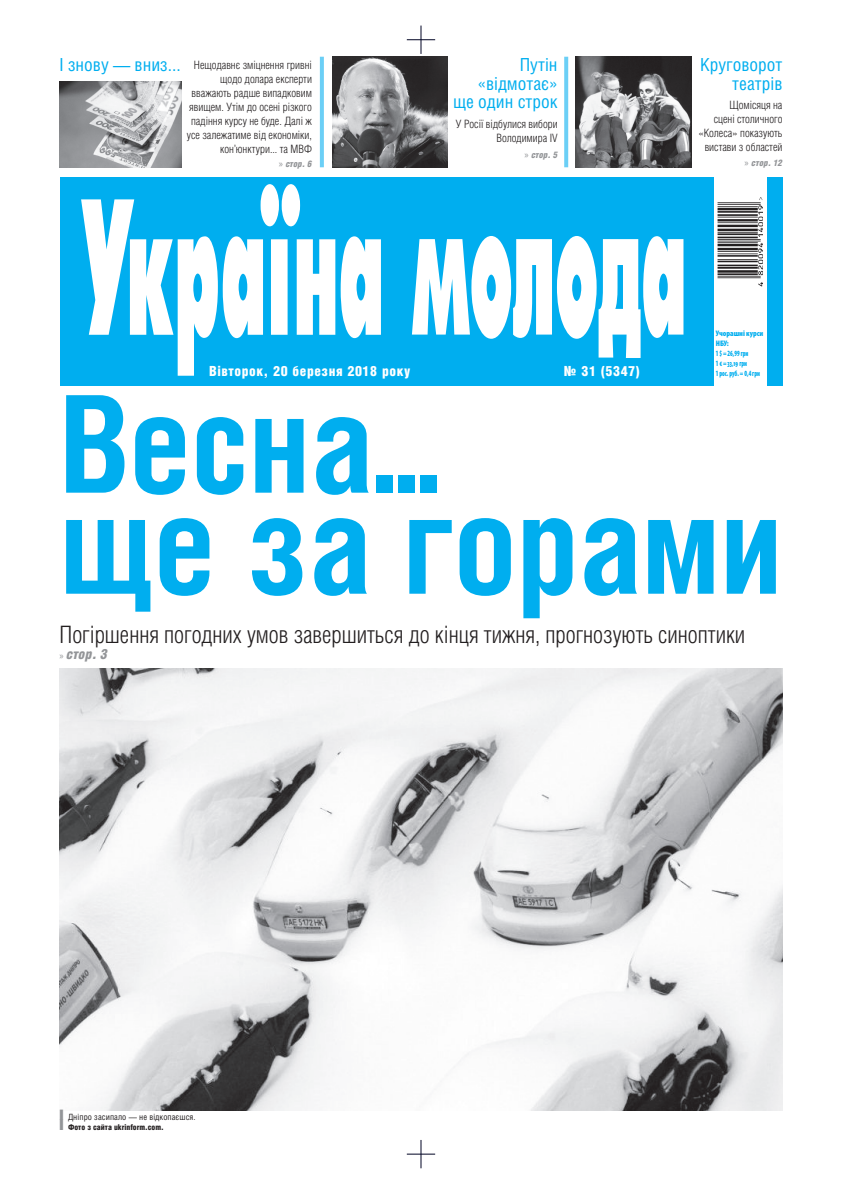
<style>
.page{position:relative;width:842px;height:1191px;background:#fff}
.page>*{position:absolute;margin:0;border:0;box-sizing:border-box;transform-origin:0 0}
.t1{font:700 135px/101px "Helios Cond";color:#00aeef}
.t2{font:300 24px "Helios Cond";color:#231f20}
.t3{font:18px/18.5px "Helios Cond";color:#00aeef;text-align:right}
.t4{font:900 14px "Helios Cond";letter-spacing:.04em;color:#fff}
.t5{font:italic 900 14px "Helios Cond";color:#939598}
.t6{font:300 11.5px/14px "Helios Cond";color:#231f20;text-align:right}
.t7{font:italic 900 9px "Helios Cond";color:#939598}
.t8{font:8.6px "Helios Cond";letter-spacing:.01em;color:#231f20}
.t9{font:900 condensed 8px/9.9px "Myriad Pro";color:#00aeef}
.t10{font:900 8px "Helios Cond";color:#231f20}
.s1{font-family:"Myriad Pro";font-weight:400;font-style:normal;font-size:10px}
</style>
<div class="page">
<div style="left:60px;top:177px;width:722px;height:209px;background:#00aeef"></div>
<svg style="left:81px;top:184px;width:254px;height:192px"></svg>
<svg style="left:341px;top:236px;width:40px;height:102px;background:#d6f2fc"></svg>
<svg style="left:412px;top:236px;width:271px;height:122px"></svg>
<div style="left:714px;top:177px;width:52px;height:209px;background:#fff"></div>
<img style="left:718px;top:198px;width:44px;height:88px">
<svg style="left:407px;top:26px;width:28px;height:28px"></svg>
<svg style="left:407px;top:1140px;width:28px;height:28px"></svg>
<svg style="left:320px;top:57px;width:4px;height:110px"></svg>
<svg style="left:564px;top:57px;width:4px;height:110px"></svg>
<img style="left:60px;top:668px;width:722px;height:442px">
<img style="left:60px;top:82px;width:121px;height:85px">
<img style="left:575px;top:56px;width:117px;height:111px">
<img style="left:332px;top:56px;width:115px;height:111px">
<p class="t3" style="left:60px;top:57px;width:123px">І знову — вниз...</p>
<p class="t3" style="left:453px;top:57px;width:106px">Путін «відмотає» ще один строк</p>
<p class="t6" style="left:456px;top:118px;width:103px">У Росії відбулися вибори<br>Володимира IV</p>
<p class="t7" style="left:524px;top:152px;width:35px"><span class="s1">»</span> стор. 5</p>
<p class="t6" style="left:187px;top:58px;width:127px">Нещодавнє зміцнення гривні щодо долара експерти вважають радше випадковим явищем. Утiм до осені різкого падіння курсу не буде. Далі ж усе залежатиме від економіки, кон’юнктури... та МВФ</p>
<p class="t7" style="left:279px;top:160px;width:35px"><span class="s1">»</span> стор. 6</p>
<p class="t3" style="left:700px;top:57px;width:84px">Круговорот театрів</p>
<p class="t6" style="left:698px;top:99px;width:86px">Щомісяця на<br>сцені столичного «Колеса» показують вистави з областей</p>
<p class="t7" style="left:745px;top:159px;width:39px"><span class="s1">»</span> стор. 12</p>
<p class="t4" style="left:209px;top:366px;width:203px">Вівторок, 20 березня 2018 року</p>
<p class="t4" style="left:564px;top:366px;width:78px">№ 31 (5347)</p>
<p class="t9" style="left:716px;top:329px;width:49px">Учорашні курси<br>НБУ:<br>1 $ = 26,99 грн<br>1 € = 33,19 грн<br>1 рос. руб. = 0,4 грн</p>
<p class="t1" style="left:60px;top:406px;width:724px">Весна...<br>ще за горами</p>
<p class="t2" style="left:60px;top:626px;width:687px">Погіршення погодних умов завершиться до кінця тижня, прогнозують синоптики</p>
<p class="t5" style="left:60px;top:649px;width:49px"><span class="s1">»</span> стор. 3</p>
<p class="t8" style="left:68px;top:1114px;width:129px">Дніпро засипало — не відкопаєшся.</p>
<p class="t10" style="left:68px;top:1124px;width:97px">Фото з сайта ukrinform.com.</p>
</div>
